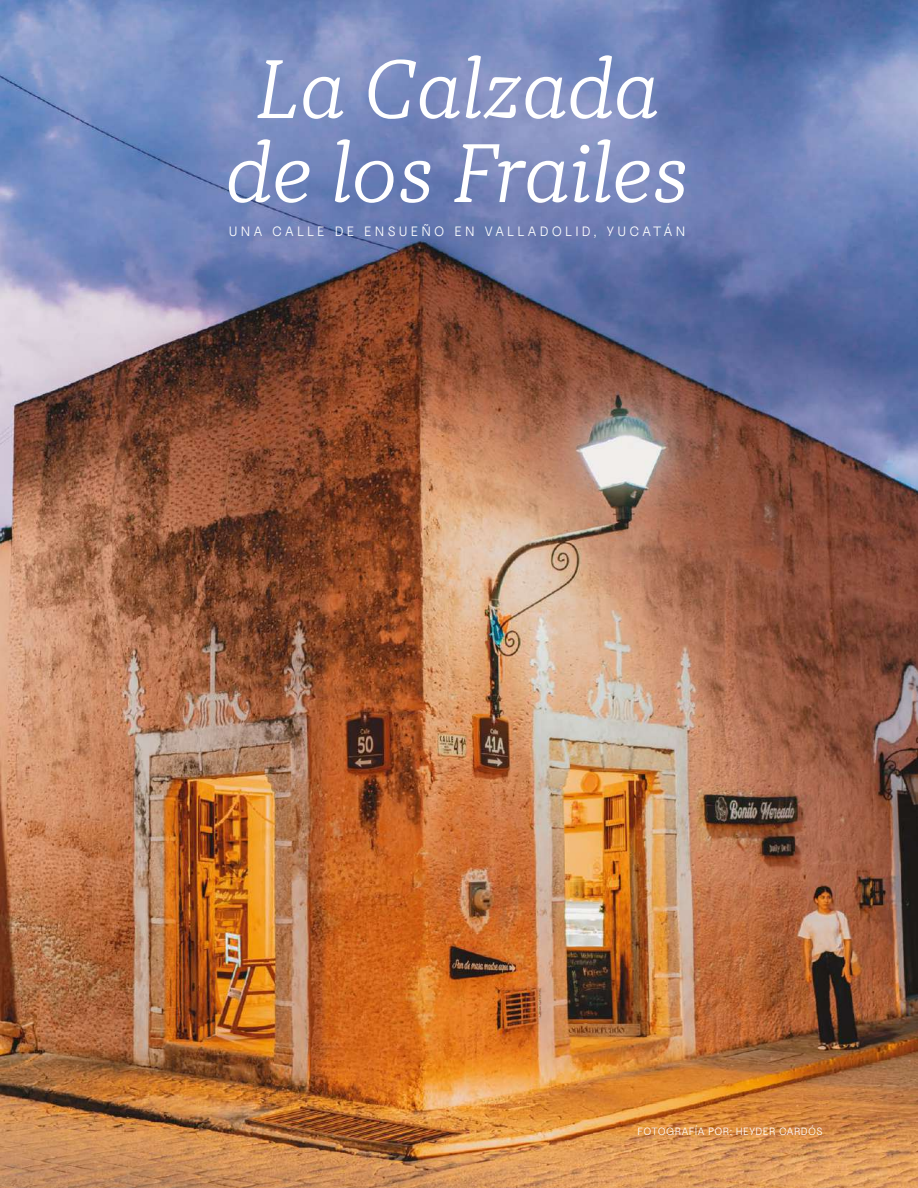
<style>
.page{position:relative;width:918px;height:1188px;background:#fff}
.page>*{position:absolute;margin:0;border:0;box-sizing:border-box;transform-origin:0 0}
.t1{font:italic 300 82.5px/84px "TT Tricks";color:#fff;text-align:center}
.t2{font:13.5px "Uncut Sans Book";letter-spacing:.245em;color:#fff}
.t3{font:10.5px "Uncut Sans Book";letter-spacing:.04em;color:#fff}
</style>
<div class="page">
<img style="left:0;top:0;width:918px;height:1188px">
<h1 class="t1" style="left:225px;top:48px;width:465px">La Calzada de los Frailes</h1>
<p class="t2" style="left:229px;top:223px;width:458px">UNA CALLE DE ENSUEÑO EN VALLADOLID, YUCATÁN</p>
<p class="t3" style="left:638px;top:1125px;width:187px">FOTOGRAFÍA POR: HEYDER CARDÓS</p>
</div>
